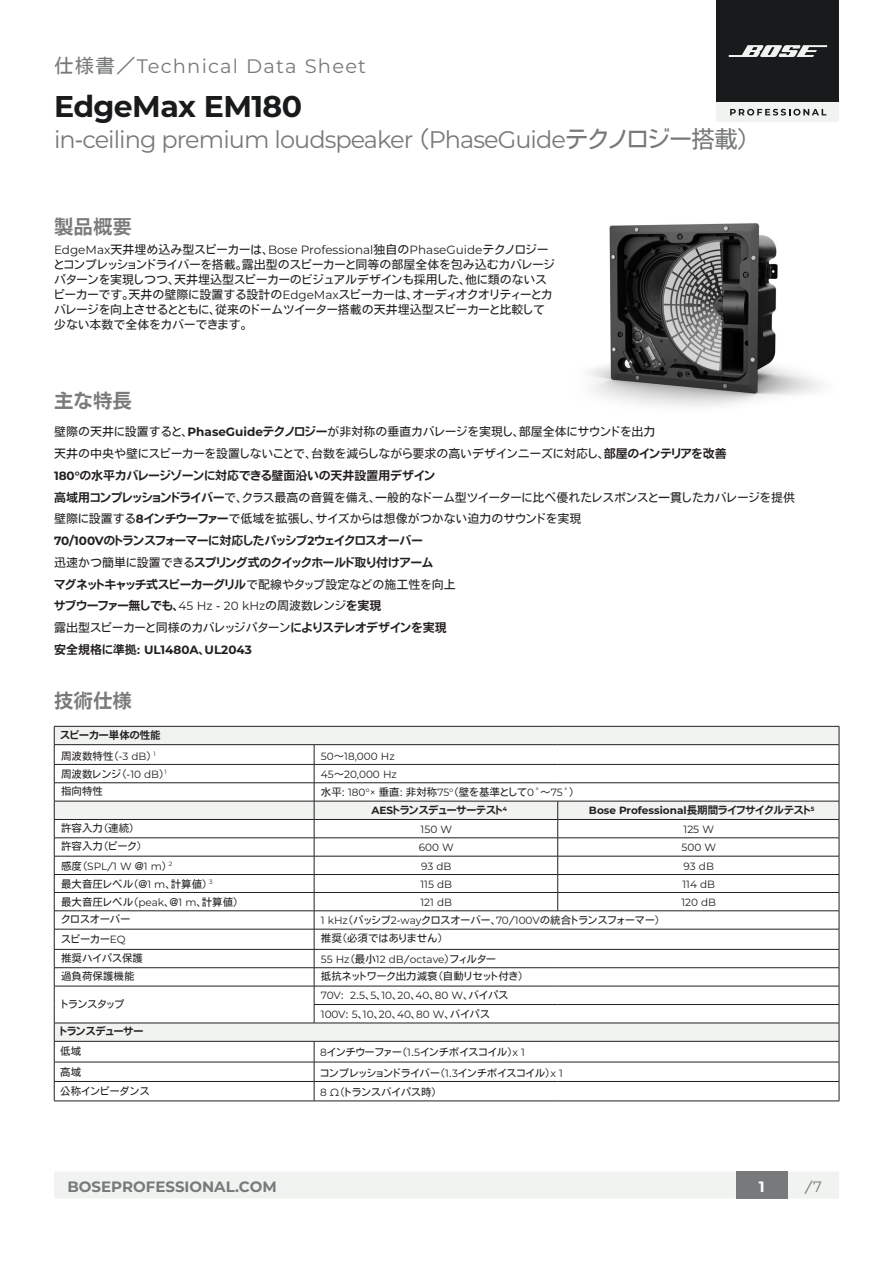
<style>
.page{position:relative;width:893px;height:1263px;background:#fff}
.page>*{position:absolute;margin:0;border:0;box-sizing:border-box;transform-origin:0 0}
.t1{font:700 30px "Montserrat";letter-spacing:-.02em;color:#181a1c}
.t2{font:24px "Montserrat";letter-spacing:-.04em;color:#77797b}
.t3{font:19.5px "Montserrat";letter-spacing:.06em;color:#77797b}
.Text_Headers{font:19.5px "Motoya Ex Cedar W5 90 mskp RKSJ H";color:#797a7b}
.t4{font:700 15px "Montserrat";color:#77797b}
.t5{font:15px "Motoya Ex Cedar W3 90 mskp RKSJ H";color:#77797b}
.t6{font:700 15px "Montserrat";color:#fff}
.Text_Plain_Bulleted{font:12px "Motoya Ex Cedar W3 90 mskp RKSJ H";color:#231f20}
.Text_Headers-2{font:12px/15px "Motoya Ex Cedar W3 90 mskp RKSJ H";color:#231f20}
.Text_Plain_Bulleted-2{font:12px "Motoya Ex Cedar W5 90 mskp RKSJ H";color:#231f20}
.Text_Plain_Bulleted-3{font:700 12px "Montserrat";color:#231f20}
.Text_Plain_Table_Cell{font:10.5px "Motoya Ex Cedar W3 90 mskp RKSJ H";color:#231f20}
.Text_Plain_Table_Cell-2{font:10.5px "Montserrat";color:#231f20}
.Text_Table_Heading{font:10.5px "Motoya Ex Cedar W3 90 mskp RKSJ H";color:#231f20}
.Text_Plain_Table_Cell-3{font:700 10.5px "Montserrat";color:#231f20}
.Text_Table_Heading-2{font:10.5px "Motoya Ex Cedar W5 90 mskp RKSJ H";color:#231f20}
.Text_Plain_Table_Cell-4{font:10.5px "Motoya Ex Cedar W5 90 mskp RKSJ H";color:#231f20}
.Text_Table_Heading-3{font:10.5px "Montserrat";color:#231f20}
.s1{font-family:"Motoya Ex Cedar W3 90 mskp RKSJ H"}
.s2{font-family:"Montserrat"}
.s3{font-family:"Montserrat";font-weight:700}
.s4{font-family:"Motoya Ex Cedar W5 90 mskp RKSJ H"}
.s5{font-family:"Motoya Ex Cedar W5 90 mskp RKSJ H";font-weight:400}
</style>
<div class="page">
<div style="left:54px;top:1171px;width:785px;height:27px;background:#f1f3f1"></div>
<div style="left:736px;top:1171px;width:51px;height:27px;background:#77797b"></div>
<div style="left:717px;top:0;width:122px;height:103px;background:#181a1c"></div>
<div style="left:717px;top:103px;width:122px;height:19px;background:#f1f3f1"></div>
<svg style="left:730px;top:109px;width:96px;height:7px"></svg>
<svg style="left:729px;top:45px;width:98px;height:12px"></svg>
<hr style="left:54px;top:1101px;width:260px;height:1px;background:#231f20">
<hr style="left:314px;top:1101px;width:244px;height:1px;background:#231f20">
<hr style="left:558px;top:1101px;width:281px;height:1px;background:#231f20">
<svg style="left:54px;top:726px;width:786px;height:375px"></svg>
<hr style="left:558px;top:967px;width:281px;height:1px;background:#231f20">
<hr style="left:314px;top:986px;width:244px;height:1px;background:#231f20">
<hr style="left:558px;top:986px;width:281px;height:1px;background:#231f20">
<img style="left:589px;top:223px;width:232px;height:184px">
<h3 class="t3" style="left:54px;top:53px;width:314px"><span class="s1">仕様書／</span>Technical Data Sheet</h3>
<h1 class="t1" style="left:54px;top:85px;width:250px">EdgeMax EM180</h1>
<h2 class="t2" style="left:54px;top:123px;width:697px">in<span class="s1">-</span>ceiling premium loudspeaker <span class="s1">（</span>PhaseGuide<span class="s1">テクノロジー搭載）</span></h2>
<p class="Text_Headers" style="left:54px;top:217px;width:79px">製品概要</p>
<p class="Text_Headers-2" style="left:54px;top:241px;width:503px"><span class="s2">EdgeMax</span>天井埋め込み型スピーカーは、<span class="s2">Bose Professional</span>独自の<span class="s2">PhaseGuide</span>テクノロジーとコンプレッションドライバーを搭載。露出型のスピーカーと同等の部屋全体を包み込むカバレージパターンを実現しつつ、天井埋込型スピーカーのビジュアルデザインも採用した、他に類のないスピーカーです。天井の壁際に設置する設計の<span class="s2">EdgeMax</span>スピーカーは、オーディオクオリティーとカバレージを向上させるとともに、従来のドームツイーター搭載の天井埋込型スピーカーと比較して少ない本数で全体をカバーできます。</p>
<p class="Text_Headers" style="left:54px;top:391px;width:79px">主な特長</p>
<p class="Text_Plain_Bulleted" style="left:54px;top:426px;width:603px">壁際の天井に設置すると、<span class="s3">PhaseGuide</span><span class="s4">テクノロジー</span>が非対称の垂直カバレージを実現し、部屋全体にサウンドを出力</p>
<p class="Text_Plain_Bulleted" style="left:54px;top:447px;width:674px">天井の中央や壁にスピーカーを設置しないことで、台数を減らしながら要求の高いデザインニーズに対応し、<span class="s4">部屋のインテリアを改善</span></p>
<p class="Text_Plain_Bulleted-2" style="left:54px;top:469px;width:383px"><span class="s3">180°</span>の水平カバレージゾーンに対応できる壁面沿いの天井設置用デザイン</p>
<p class="Text_Plain_Bulleted" style="left:54px;top:491px;width:743px"><span class="s4">高域用コンプレッションドライバー</span>で、クラス最高の音質を備え、一般的なドーム型ツイーターに比べ優れたレスポンスと一貫したカバレージを提供</p>
<p class="Text_Plain_Bulleted" style="left:54px;top:513px;width:529px">壁際に設置する<span class="s3">8</span><span class="s4">インチウーファー</span>で低域を拡張し、サイズからは想像がつかない迫力のサウンドを実現</p>
<p class="Text_Plain_Bulleted-2" style="left:54px;top:534px;width:370px"><span class="s3">70/100V</span>のトランスフォーマーに対応したパッシブ<span class="s3">2</span>ウェイクロスオーバー</p>
<p class="Text_Plain_Bulleted-2" style="left:54px;top:556px;width:381px"><span class="s1">迅速かつ簡単に設置できる</span>スプリング式のクイックホールド取り付けアーム</p>
<p class="Text_Plain_Bulleted-2" style="left:54px;top:578px;width:403px">マグネットキャッチ式スピーカーグリル<span class="s1">で配線やタップ設定などの施工性を向上</span></p>
<p class="Text_Plain_Bulleted-2" style="left:54px;top:600px;width:329px">サブウーファー無しでも、<span class="s2">45 Hz</span> <span class="s1">-</span> <span class="s2">20 kHz</span><span class="s1">の周波数レンジ</span>を実現</p>
<p class="Text_Plain_Bulleted" style="left:54px;top:621px;width:394px">露出型スピーカーと同様のカバレッジパターン<span class="s4">によりステレオデザインを実現</span></p>
<p class="Text_Plain_Bulleted-3" style="left:54px;top:641px;width:199px"><span class="s5">安全規格に準拠:</span> UL1480A<span class="s5">、</span>UL2043</p>
<p class="Text_Headers" style="left:54px;top:691px;width:79px">技術仕様</p>
<p class="Text_Table_Heading-2" style="left:60px;top:729px;width:102px">スピーカー単体の性能</p>
<p class="Text_Plain_Table_Cell" style="left:61px;top:750px;width:96px">周波数特性（-<span class="s2">3 dB</span>） <sup>1</sup></p>
<p class="Text_Plain_Table_Cell-2" style="left:321px;top:749px;width:75px">50<span class="s1">～</span>18,000 Hz</p>
<p class="Text_Table_Heading" style="left:61px;top:768px;width:107px">周波数レンジ（-<span class="s2">10 dB</span>）<sup>1</sup></p>
<p class="Text_Plain_Table_Cell-2" style="left:321px;top:767px;width:78px">45<span class="s1">～</span>20,000 Hz</p>
<p class="Text_Table_Heading" style="left:61px;top:786px;width:43px">指向特性</p>
<p class="Text_Plain_Table_Cell" style="left:321px;top:787px;width:255px">水平: <span class="s2">180°×</span> 垂直: 非対称<span class="s2">75°</span>（壁を基準として<span class="s2">0˚</span>～<span class="s2">75˚</span>）</p>
<p class="Text_Plain_Table_Cell-4" style="left:371px;top:805px;width:137px"><span class="s3">AES</span>トランスデューサーテスト<sup>4</sup></p>
<p class="Text_Plain_Table_Cell-3" style="left:589px;top:803px;width:227px">Bose Professional<span class="s5">長期間ライフサイクルテスト</span><sup>5</sup></p>
<p class="Text_Table_Heading" style="left:61px;top:822px;width:75px">許容入力（連続）</p>
<p class="Text_Plain_Table_Cell-2" style="left:421px;top:822px;width:33px">150 W</p>
<p class="Text_Plain_Table_Cell-2" style="left:683px;top:822px;width:32px">125 W</p>
<p class="Text_Table_Heading" style="left:61px;top:841px;width:83px">許容入力（ピーク）</p>
<p class="Text_Plain_Table_Cell-2" style="left:419px;top:840px;width:37px">600 W</p>
<p class="Text_Plain_Table_Cell-2" style="left:681px;top:840px;width:36px">500 W</p>
<p class="Text_Table_Heading-3" style="left:61px;top:858px;width:113px"><span class="s1">感度（</span>SPL<span class="s1">/</span>1 W <span class="s1">@</span>1 m<span class="s1">）</span> <sup>2</sup></p>
<p class="Text_Plain_Table_Cell-2" style="left:421px;top:858px;width:32px">93 dB</p>
<p class="Text_Plain_Table_Cell-2" style="left:684px;top:858px;width:32px">93 dB</p>
<p class="Text_Table_Heading" style="left:61px;top:878px;width:153px">最大音圧レベル（@<span class="s2">1 m</span>、計算値） <sup>3</sup></p>
<p class="Text_Plain_Table_Cell-2" style="left:420px;top:877px;width:33px">115 dB</p>
<p class="Text_Plain_Table_Cell-2" style="left:682px;top:877px;width:34px">114 dB</p>
<p class="Text_Table_Heading" style="left:61px;top:896px;width:179px">最大音圧レベル（<span class="s2">peak</span>、@<span class="s2">1 m</span>、計算値）</p>
<p class="Text_Plain_Table_Cell-2" style="left:420px;top:895px;width:33px">121 dB</p>
<p class="Text_Plain_Table_Cell-2" style="left:681px;top:895px;width:36px">120 dB</p>
<p class="Text_Table_Heading" style="left:61px;top:914px;width:71px">クロスオーバー</p>
<p class="Text_Plain_Table_Cell" style="left:321px;top:915px;width:341px"><span class="s2">1 kHz</span>（パッシブ<span class="s2">2</span>-<span class="s2">way</span>クロスオーバー、<span class="s2">70</span>/<span class="s2">100V</span>の統合トランスフォーマー）</p>
<p class="Text_Table_Heading" style="left:61px;top:934px;width:66px">スピーカー<span class="s2">EQ</span></p>
<p class="Text_Plain_Table_Cell" style="left:321px;top:932px;width:124px">推奨（必須ではありません）</p>
<p class="Text_Table_Heading" style="left:61px;top:952px;width:84px">推奨ハイパス保護</p>
<p class="Text_Plain_Table_Cell-2" style="left:321px;top:952px;width:177px">55 Hz<span class="s1">（最小</span>12 dB<span class="s1">/</span>octave<span class="s1">）フィルター</span></p>
<p class="Text_Table_Heading" style="left:61px;top:971px;width:75px">過負荷保護機能</p>
<p class="Text_Plain_Table_Cell" style="left:321px;top:971px;width:204px">抵抗ネットワーク出力減衰（自動リセット付き）</p>
<p class="Text_Table_Heading" style="left:61px;top:998px;width:65px">トランスタップ</p>
<p class="Text_Plain_Table_Cell-2" style="left:321px;top:988px;width:189px">70V<span class="s1">:</span> 2<span class="s1">.</span>5<span class="s1">、</span>5<span class="s1">、</span>10<span class="s1">、</span>20<span class="s1">、</span>40<span class="s1">、</span>80 W<span class="s1">、バイパス</span></p>
<p class="Text_Plain_Table_Cell-2" style="left:321px;top:1007px;width:171px">100V<span class="s1">:</span> 5<span class="s1">、</span>10<span class="s1">、</span>20<span class="s1">、</span>40<span class="s1">、</span>80 W<span class="s1">、バイパス</span></p>
<p class="Text_Table_Heading-2" style="left:60px;top:1026px;width:85px">トランスデューサー</p>
<p class="Text_Plain_Table_Cell" style="left:60px;top:1046px;width:22px">低域</p>
<p class="Text_Plain_Table_Cell" style="left:320px;top:1047px;width:206px"><span class="s2">8</span>インチウーファー（<span class="s2">1</span>.<span class="s2">5</span>インチボイスコイル）<span class="s2">x 1</span></p>
<p class="Text_Plain_Table_Cell" style="left:60px;top:1066px;width:22px">高域</p>
<p class="Text_Plain_Table_Cell" style="left:320px;top:1067px;width:244px">コンプレッションドライバー（<span class="s2">1</span>.<span class="s2">3</span>インチボイスコイル）<span class="s2">x 1</span></p>
<p class="Text_Plain_Table_Cell" style="left:60px;top:1086px;width:91px">公称インピーダンス</p>
<p class="Text_Plain_Table_Cell" style="left:320px;top:1087px;width:118px"><span class="s2">8 Ω</span>（トランスバイパス時）</p>
<p class="t4" style="left:68px;top:1176px;width:211px">BOSEPROFESSIONAL.COM</p>
<p class="t6" style="left:759px;top:1176px;width:7px">1</p>
<p class="t5" style="left:805px;top:1179px;width:19px">/<span class="s2">7</span></p>
</div>
